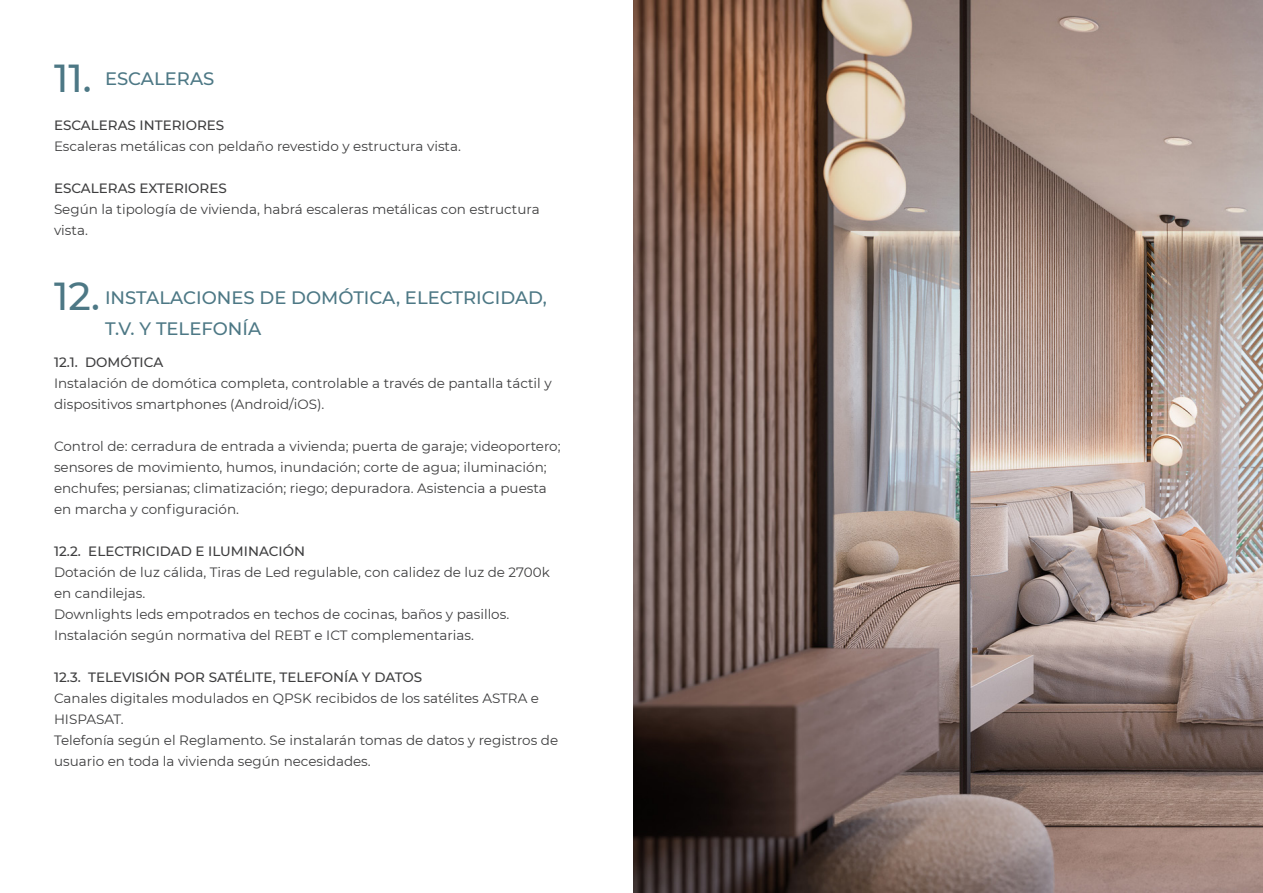
<style>
.page{position:relative;width:1263px;height:893px;background:#fff}
.page>*{position:absolute;margin:0;border:0;box-sizing:border-box;transform-origin:0 0}
.t1{font:500 39px "Montserrat";color:#4d7885}
.t2{font:500 18px/31.5px "Montserrat";color:#4d7885}
.t3{font:13.5px/21px "Montserrat";color:#3e3e3f}
.t4{font:500 13.5px "Montserrat";color:#3e3e3f}
</style>
<div class="page">
<img style="left:634px;top:0;width:629px;height:893px">
<p class="t1" style="left:54px;top:51px;width:39px">11.</p>
<p class="t2" style="left:105px;top:62px;width:111px">ESCALERAS</p>
<p class="t4" style="left:54px;top:116px;width:172px">ESCALERAS INTERIORES</p>
<p class="t3" style="left:54px;top:135px;width:408px">Escaleras metálicas con peldaño revestido y estructura vista.</p>
<p class="t4" style="left:54px;top:179px;width:174px">ESCALERAS EXTERIORES</p>
<p class="t3" style="left:54px;top:198px;width:487px">Según la tipología de vivienda, habrá escaleras metálicas con estructura vista.</p>
<p class="t1" style="left:54px;top:269px;width:48px">12.</p>
<p class="t2" style="left:105px;top:281px;width:443px">INSTALACIONES DE DOMÓTICA, ELECTRICIDAD,<br>T.V. Y TELEFONÍA</p>
<p class="t4" style="left:54px;top:353px;width:111px">12.1. DOMÓTICA</p>
<p class="t3" style="left:54px;top:373px;width:499px">Instalación de domótica completa, controlable a través de pantalla táctil y dispositivos smartphones (Android/iOS).</p>
<p class="t3" style="left:54px;top:436px;width:508px">Control de: cerradura de entrada a vivienda; puerta de garaje; videoportero; sensores de movimiento, humos, inundación; corte de agua; iluminación; enchufes; persianas; climatización; riego; depuradora. Asistencia a puesta en marcha y configuración.</p>
<p class="t4" style="left:54px;top:542px;width:252px">12.2. ELECTRICIDAD E ILUMINACIÓN</p>
<p class="t3" style="left:54px;top:562px;width:497px">Dotación de luz cálida, Tiras de Led regulable, con calidez de luz de 2700k en candilejas.</p>
<p class="t3" style="left:54px;top:604px;width:457px">Downlights leds empotrados en techos de cocinas, baños y pasillos.</p>
<p class="t3" style="left:54px;top:625px;width:421px">Instalación según normativa del REBT e ICT complementarias.</p>
<p class="t4" style="left:54px;top:668px;width:370px">12.3. TELEVISIÓN POR SATÉLITE, TELEFONÍA Y DATOS</p>
<p class="t3" style="left:54px;top:688px;width:487px">Canales digitales modulados en QPSK recibidos de los satélites ASTRA e<br>HISPASAT.</p>
<p class="t3" style="left:54px;top:730px;width:506px">Telefonía según el Reglamento. Se instalarán tomas de datos y registros de usuario en toda la vivienda según necesidades.</p>
</div>
